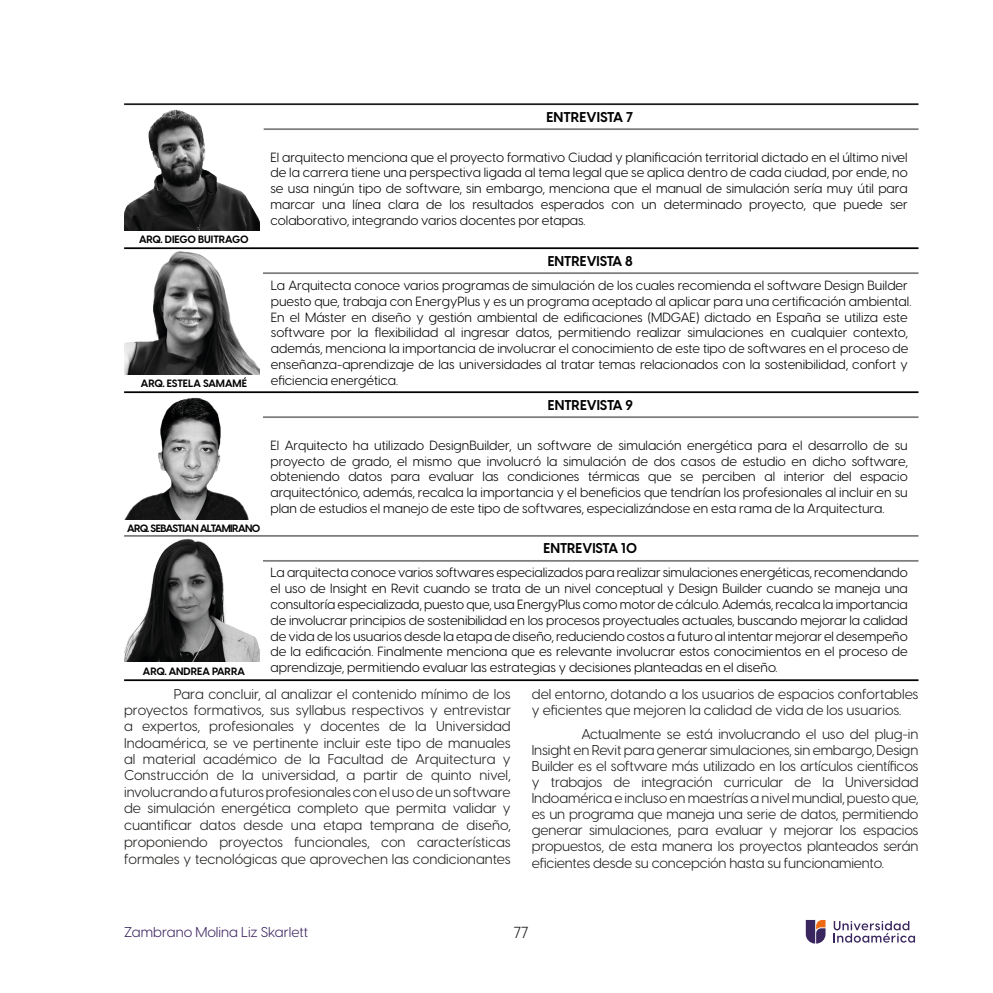
<style>
.page{position:relative;width:993px;height:993px;background:#fff}
.page>*{position:absolute;margin:0;border:0;box-sizing:border-box;transform-origin:0 0}
.t1{font:15.75px "Visby CF";color:#1d1d1b}
.Párrafo_Revista{font:14px/16.4px "Visby CF";color:#1d1d1b;text-align:justify}
.t2{font:700 14px "Visby CF";color:#020203}
.t3{font:14px "Visby CF";color:#3c2460}
.t4{font:13.12px/15.8px "Visby CF";color:#020203;text-align:justify}
.t5{font:700 10.5px "Visby CF";letter-spacing:-.01em;color:#020203}
.t6{font:700 10.5px "Visby CF";letter-spacing:-.05em;color:#020203}
</style>
<div class="page">
<svg style="left:805px;top:919px;width:20px;height:24px"></svg>
<svg style="left:833px;top:921px;width:81px;height:21px"></svg>
<hr style="left:124px;top:103px;width:794px;height:2px;background:#1d1d1b">
<hr style="left:124px;top:535px;width:794px;height:1px;background:#7d7d7e">
<hr style="left:124px;top:247px;width:794px;height:2px;background:#020203">
<hr style="left:124px;top:391px;width:794px;height:2px;background:#020203">
<hr style="left:124px;top:679px;width:794px;height:1px;background:#020203">
<hr style="left:263px;top:128px;width:655px;height:2px;background:#7d7d7e">
<hr style="left:263px;top:559px;width:655px;height:2px;background:#7d7d7e">
<hr style="left:263px;top:272px;width:655px;height:2px;background:#7d7d7e">
<hr style="left:263px;top:416px;width:655px;height:2px;background:#7d7d7e">
<img style="left:125px;top:397px;width:124px;height:122px">
<img style="left:124px;top:251px;width:135px;height:124px">
<img style="left:124px;top:109px;width:135px;height:122px">
<img style="left:124px;top:539px;width:135px;height:122px">
<p class="t2" style="left:546px;top:106px;width:88px">ENTREVISTA 7</p>
<p class="t5" style="left:139px;top:231px;width:111px">ARQ. DIEGO BUITRAGO</p>
<p class="t5" style="left:141px;top:375px;width:108px">ARQ. ESTELA SAMAMÉ</p>
<p class="t4" style="left:270px;top:148px;width:639px">El arquitecto menciona que el proyecto formativo Ciudad y planificación territorial dictado en el último nivel de la carrera tiene una perspectiva ligada al tema legal que se aplica dentro de cada ciudad, por ende, no se usa ningún tipo de software, sin embargo, menciona que el manual de simulación sería muy útil para marcar una línea clara de los resultados esperados con un determinado proyecto, que puede ser colaborativo, integrando varios docentes por etapas.</p>
<p class="t2" style="left:547px;top:250px;width:86px">ENTREVISTA 8</p>
<p class="t4" style="left:270px;top:276px;width:642px;text-align:left">La Arquitecta conoce varios programas de simulación de los cuales recomienda el software Design Builder puesto que, trabaja con EnergyPlus y es un programa aceptado al aplicar para una certificación ambiental.<br>En el Máster en diseño y gestión ambiental de edificaciones (MDGAE) dictado en España se utiliza este software por la flexibilidad al ingresar datos, permitiendo realizar simulaciones en cualquier contexto, además, menciona la importancia de involucrar el conocimiento de este tipo de softwares en el proceso de enseñanza-aprendizaje de las universidades al tratar temas relacionados con la sostenibilidad, confort y eficiencia energética.</p>
<p class="t2" style="left:547px;top:394px;width:86px">ENTREVISTA 9</p>
<p class="t6" style="left:127px;top:519px;width:135px">ARQ. SEBASTIAN ALTAMIRANO</p>
<p class="t5" style="left:143px;top:662px;width:104px">ARQ. ANDREA PARRA</p>
<p class="t4" style="left:270px;top:436px;width:638px">El Arquitecto ha utilizado DesignBuilder, un software de simulación energética para el desarrollo de su proyecto de grado, el mismo que involucró la simulación de dos casos de estudio en dicho software, obteniendo datos para evaluar las condiciones térmicas que se perciben al interior del espacio arquitectónico, además, recalca la importancia y el beneficios que tendrían los profesionales al incluir en su plan de estudios el manejo de este tipo de softwares, especializándose en esta rama de la Arquitectura.</p>
<p class="t2" style="left:543px;top:537px;width:95px">ENTREVISTA 10</p>
<p class="t4" style="left:270px;top:563px;width:638px">La arquitecta conoce varios softwares especializados para realizar simulaciones energéticas, recomendando el uso de Insight en Revit cuando se trata de un nivel conceptual y Design Builder cuando se maneja una consultoría especializada, puesto que, usa EnergyPlus como motor de cálculo. Además, recalca la importancia de involucrar principios de sostenibilidad en los procesos proyectuales actuales, buscando mejorar la calidad de vida de los usuarios desde la etapa de diseño, reduciendo costos a futuro al intentar mejorar el desempeño de la edificación. Finalmente menciona que es relevante involucrar estos conocimientos en el proceso de aprendizaje, permitiendo evaluar las estrategias y decisiones planteadas en el diseño.</p>
<p class="Párrafo_Revista" style="left:124px;top:684px;width:388px;text-indent:50px">Para concluir, al analizar el contenido mínimo de los proyectos formativos, sus syllabus respectivos y entrevistar a expertos, profesionales y docentes de la Universidad Indoamérica, se ve pertinente incluir este tipo de manuales al material académico de la Facultad de Arquitectura y Construcción de la universidad, a partir de quinto nivel, involucrando a futuros profesionales con el uso de un software de simulación energética completo que permita validar y cuantificar datos desde una etapa temprana de diseño, proponiendo proyectos funcionales, con características formales y tecnológicas que aprovechen las condicionantes</p>
<p class="Párrafo_Revista" style="left:531px;top:684px;width:388px">del entorno, dotando a los usuarios de espacios confortables y eficientes que mejoren la calidad de vida de los usuarios.</p>
<p class="Párrafo_Revista" style="left:531px;top:724px;width:388px;text-indent:50px">Actualmente se está involucrando el uso del plug-in Insight en Revit para generar simulaciones, sin embargo, Design Builder es el software más utilizado en los artículos científicos y trabajos de integración curricular de la Universidad Indoamérica e incluso en maestrías a nivel mundial, puesto que, es un programa que maneja una serie de datos, permitiendo generar simulaciones, para evaluar y mejorar los espacios propuestos, de esta manera los proyectos planteados serán eficientes desde su concepción hasta su funcionamiento.</p>
<p class="t3" style="left:124px;top:921px;width:185px">Zambrano Molina Liz Skarlett</p>
<p class="t1" style="left:513px;top:920px;width:16px">77</p>
</div>
